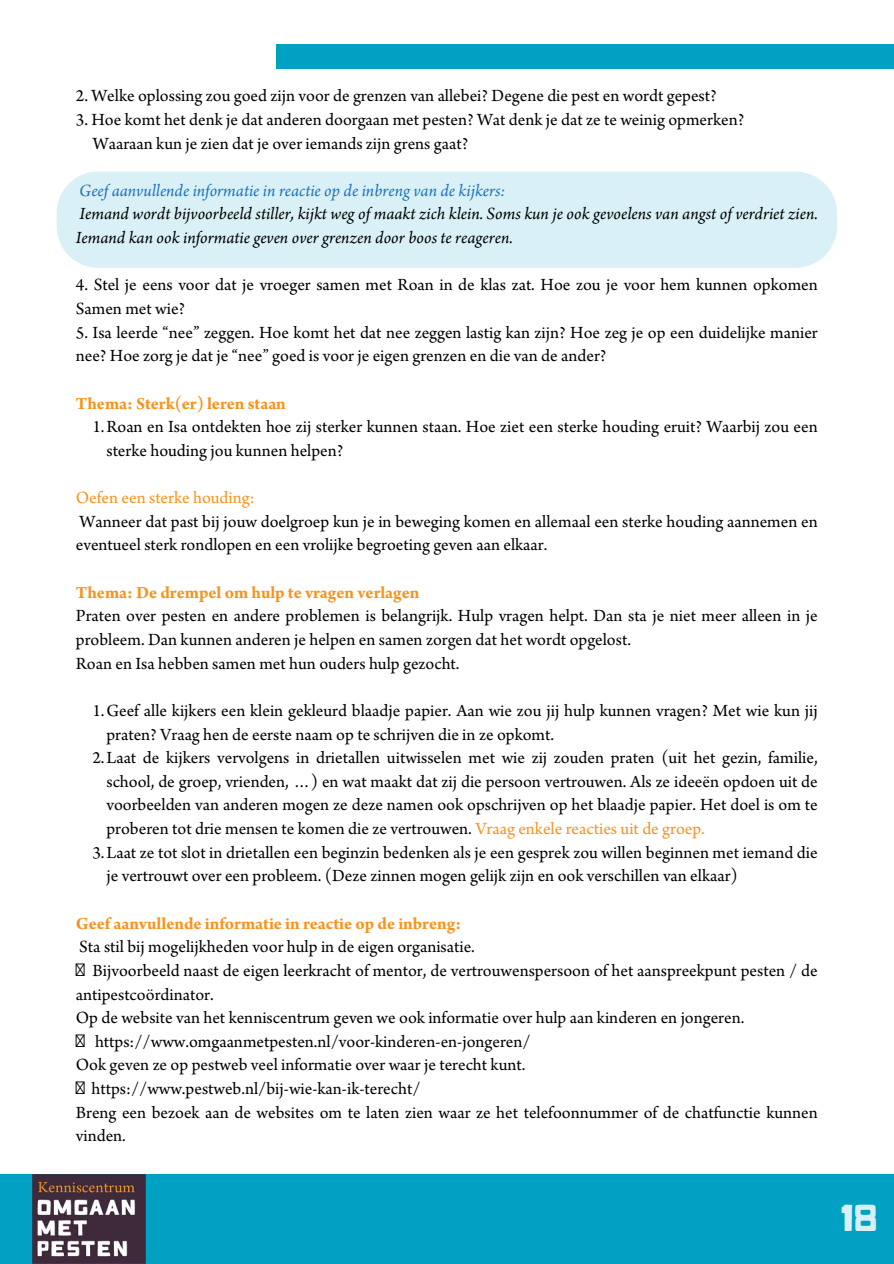
<style>
.page{position:relative;width:894px;height:1264px;background:#fff}
.page>*{position:absolute;margin:0;border:0;box-sizing:border-box;transform-origin:0 0}
.t1{font:46.8px "Bad Blocks TT";color:#d9f1f6}
.t2{font:18px/23.7px "Arno Pro";color:#000}
.t3{font:italic 18px/23.7px "Arno Pro";color:#000}
.t4{font:700 18px "Arno Pro";color:#f7931d}
.t5{font:italic 18px "Arno Pro";color:#2172bd}
.t6{font:18px "Arno Pro";color:#f7931d}
.s1{color:#f7931d}
</style>
<div class="page">
<div style="left:0;top:1174px;width:893px;height:89px;background:#00a1c2"></div>
<div style="left:276px;top:44px;width:617px;height:25px;background:#00a1c2"></div>
<img style="left:33px;top:1174px;width:112px;height:88px">
<div style="left:57px;top:171px;width:779px;height:97px;background:#d9f1f6"></div>
<p class="t2" style="left:76px;top:86px;width:642px">2. Welke oplossing zou goed zijn voor de grenzen van allebei? Degene die pest en wordt gepest?</p>
<p class="t2" style="left:93px;top:110px;width:652px;text-indent:-17px">3. Hoe komt het denk je dat anderen doorgaan met pesten? Wat denk je dat ze te weinig opmerken?<br>Waaraan kun je zien dat je over iemands zijn grens gaat?</p>
<p class="t5" style="left:79px;top:184px;width:427px">Geef aanvullende informatie in reactie op de inbreng van de kijkers:</p>
<p class="t3" style="left:76px;top:204px;width:743px">Iemand wordt bijvoorbeeld stiller, kijkt weg of maakt zich klein. Soms kun je ook gevoelens van angst of verdriet zien.<br>Iemand kan ook informatie geven over grenzen door boos te reageren.</p>
<p class="t2" style="left:76px;top:275px;width:743px">4. Stel je eens voor dat je vroeger samen met Roan in de klas zat. Hoe zou je voor hem kunnen opkomen<br>Samen met wie?</p>
<p class="t2" style="left:76px;top:322px;width:743px">5. Isa leerde “nee” zeggen. Hoe komt het dat nee zeggen lastig kan zijn? Hoe zeg je op een duidelijke manier nee? Hoe zorg je dat je “nee” goed is voor je eigen grenzen en die van de ander?</p>
<p class="t4" style="left:76px;top:396px;width:211px">Thema: Sterk(er) leren staan</p>
<p class="t2" style="left:106px;top:417px;width:712px;text-indent:-14px">1.Roan en Isa ontdekten hoe zij sterker kunnen staan. Hoe ziet een sterke houding eruit? Waarbij zou een sterke houding jou kunnen helpen?</p>
<p class="t6" style="left:76px;top:491px;width:180px">Oefen een sterke houding:</p>
<p class="t2" style="left:76px;top:511px;width:743px">Wanneer dat past bij jouw doelgroep kun je in beweging komen en allemaal een sterke houding aannemen en eventueel sterk rondlopen en een vrolijke begroeting geven aan elkaar.</p>
<p class="t4" style="left:76px;top:585px;width:345px">Thema: De drempel om hulp te vragen verlagen</p>
<p class="t2" style="left:76px;top:606px;width:743px">Praten over pesten en andere problemen is belangrijk. Hulp vragen helpt. Dan sta je niet meer alleen in je probleem. Dan kunnen anderen je helpen en samen zorgen dat het wordt opgelost.<br>Roan en Isa hebben samen met hun ouders hulp gezocht.</p>
<p class="t2" style="left:92px;top:700px;width:726px">1.Geef alle kijkers een klein gekleurd blaadje papier. Aan wie zou jij hulp kunnen vragen? Met wie kun jij</p>
<p class="t2" style="left:106px;top:724px;width:449px">praten? Vraag hen de eerste naam op te schrijven die in ze opkomt.</p>
<p class="t2" style="left:92px;top:748px;width:726px">2.Laat de kijkers vervolgens in drietallen uitwisselen met wie zij zouden praten (uit het gezin, familie,</p>
<p class="t2" style="left:106px;top:771px;width:712px">school, de groep, vrienden, …) en wat maakt dat zij die persoon vertrouwen. Als ze ideeën opdoen uit de</p>
<p class="t2" style="left:106px;top:795px;width:712px">voorbeelden van anderen mogen ze deze namen ook opschrijven op het blaadje papier. Het doel is om te</p>
<p class="t2" style="left:106px;top:819px;width:600px">proberen tot drie mensen te komen die ze vertrouwen. <span class="s1">Vraag enkele reacties uit de groep.</span></p>
<p class="t2" style="left:92px;top:842px;width:726px">3.Laat ze tot slot in drietallen een beginzin bedenken als je een gesprek zou willen beginnen met iemand die</p>
<p class="t2" style="left:106px;top:866px;width:632px">je vertrouwt over een probleem. (Deze zinnen mogen gelijk zijn en ook verschillen van elkaar)</p>
<p class="t4" style="left:76px;top:916px;width:386px">Geef aanvullende informatie in reactie op de inbreng:</p>
<p class="t2" style="left:79px;top:937px;width:397px">Sta stil bij mogelijkheden voor hulp in de eigen organisatie.</p>
<p class="t2" style="left:93px;top:960px;width:726px">Bijvoorbeeld naast de eigen leerkracht of mentor, de vertrouwenspersoon of het aanspreekpunt pesten / de</p>
<p class="t2" style="left:76px;top:984px;width:139px">antipestcoördinator.</p>
<p class="t2" style="left:76px;top:1008px;width:669px">Op de website van het kenniscentrum geven we ook informatie over hulp aan kinderen en jongeren.</p>
<p class="t2" style="left:95px;top:1031px;width:437px">https://www.omgaanmetpesten.nl/voor-kinderen-en-jongeren/</p>
<p class="t2" style="left:76px;top:1055px;width:451px">Ook geven ze op pestweb veel informatie over waar je terecht kunt.</p>
<p class="t2" style="left:92px;top:1078px;width:330px">https://www.pestweb.nl/bij-wie-kan-ik-terecht/</p>
<p class="t2" style="left:76px;top:1102px;width:743px">Breng een bezoek aan de websites om te laten zien waar ze het telefoonnummer of de chatfunctie kunnen</p>
<p class="t2" style="left:76px;top:1126px;width:52px">vinden.</p>
<h1 class="t1" style="left:841px;top:1193px;width:39px">18</h1>
</div>
